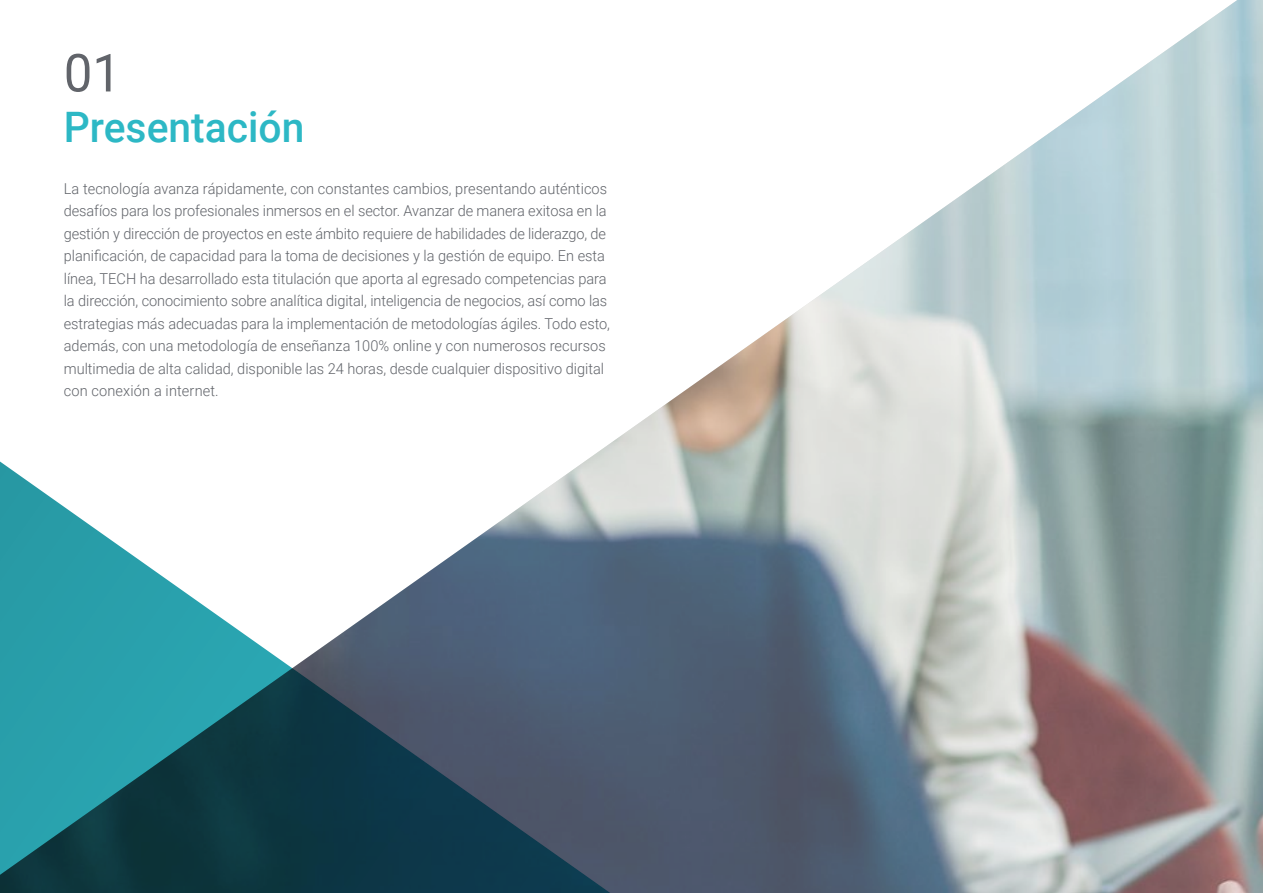
<style>
.page{position:relative;width:1263px;height:893px;background:#fff}
.page>*{position:absolute;margin:0;border:0;box-sizing:border-box;transform-origin:0 0}
.t1{font:52.5px "Roboto";color:#61646a}
.t2{font:500 42px "Roboto";color:#2db8c5}
.t3{font:300 15px/22.5px "Roboto";color:#61646a}
</style>
<div class="page">
<img style="left:607px;top:0;width:656px;height:893px">
<svg style="left:0;top:446px;width:640px;height:447px"></svg>
<h1 class="t1" style="left:64px;top:36px;width:59px">01</h1>
<h2 class="t2" style="left:64px;top:98px;width:242px">Presentación</h2>
<p class="t3" style="left:64px;top:177px;width:548px">La tecnología avanza rápidamente, con constantes cambios, presentando auténticos desafíos para los profesionales inmersos en el sector. Avanzar de manera exitosa en la gestión y dirección de proyectos en este ámbito requiere de habilidades de liderazgo, de planificación, de capacidad para la toma de decisiones y la gestión de equipo. En esta línea, TECH ha desarrollado esta titulación que aporta al egresado competencias para la dirección, conocimiento sobre analítica digital, inteligencia de negocios, así como las estrategias más adecuadas para la implementación de metodologías ágiles. Todo esto, además, con una metodología de enseñanza 100% online y con numerosos recursos multimedia de alta calidad, disponible las 24 horas, desde cualquier dispositivo digital con conexión a internet.</p>
</div>
